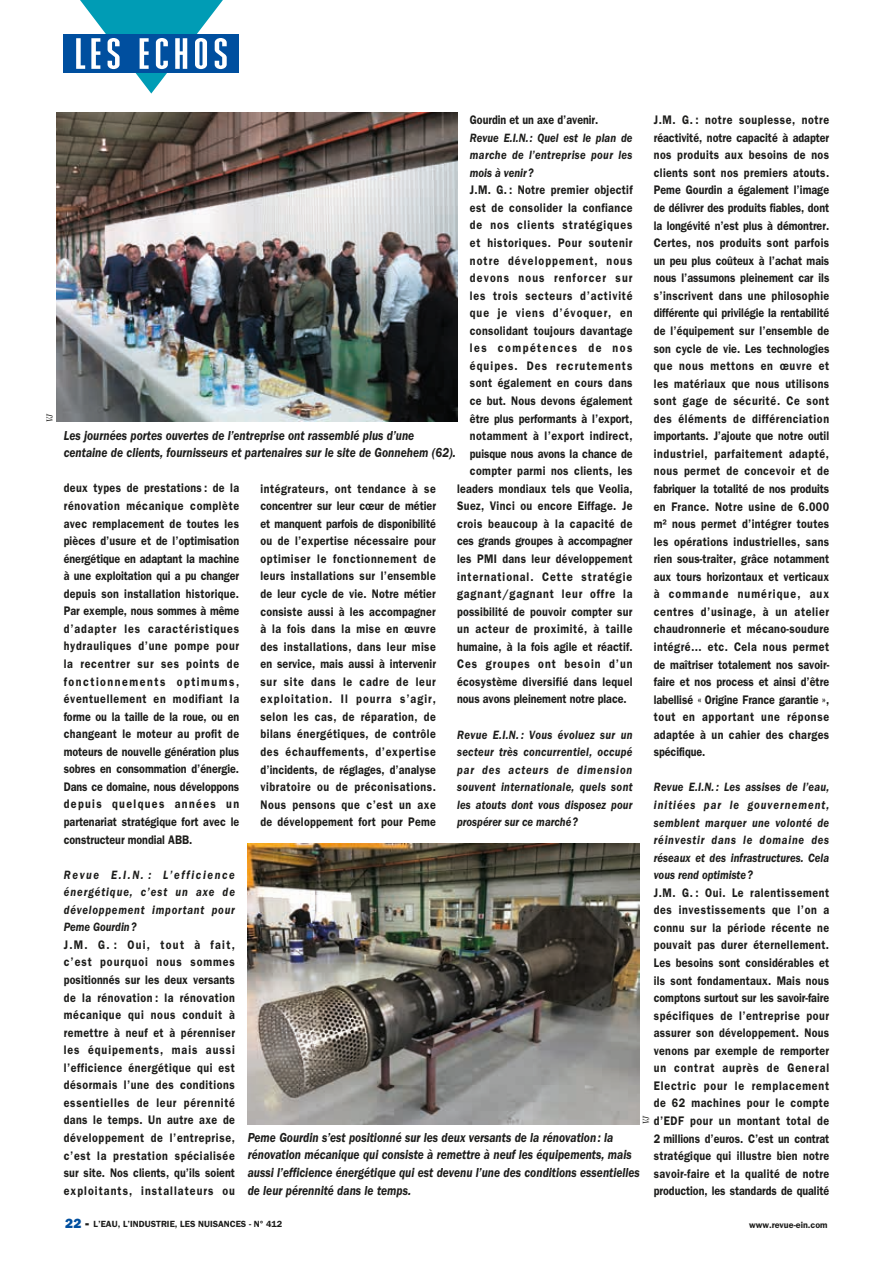
<style>
.page{position:relative;width:893px;height:1263px;background:#fff}
.page>*{position:absolute;margin:0;border:0;box-sizing:border-box;transform-origin:0 0}
.t1{font:italic 600 13.5px/17.5px "ITC Franklin Gothic Std";color:#1d1d1b;scale:.85 1}
.t2{font:600 12.45px/17.5px "ITC Franklin Gothic Std";letter-spacing:.035em;color:#1d1d1b;text-align:justify;scale:.86 1}
.t3{font:italic 600 12.45px/17.5px "ITC Franklin Gothic Std";letter-spacing:.005em;color:#1d1d1b;text-align:justify;scale:.86 1}
.t4{font:600 12.45px "ITC Franklin Gothic Std";letter-spacing:-.005em;color:#1d1d1b;scale:.86 1}
.t5{font:600 12.45px "ITC Franklin Gothic Std";letter-spacing:.09em;color:#1d1d1b;scale:.86 1}
.t6{font:600 12.45px "ITC Franklin Gothic Std";letter-spacing:.08em;color:#1d1d1b;scale:.86 1}
.t7{font:600 12.45px "ITC Franklin Gothic Std";letter-spacing:.1em;color:#1d1d1b;scale:.86 1}
.t8{font:600 12.45px "ITC Franklin Gothic Std";letter-spacing:.01em;color:#1d1d1b;scale:.86 1}
.t9{font:600 12.45px "ITC Franklin Gothic Std";letter-spacing:.005em;color:#1d1d1b;scale:.86 1}
.t10{font:600 12.45px "ITC Franklin Gothic Std";letter-spacing:.065em;color:#1d1d1b;scale:.86 1}
.t11{font:600 12.45px "ITC Franklin Gothic Std";letter-spacing:.075em;color:#1d1d1b;scale:.86 1}
.t12{font:600 12.45px "ITC Franklin Gothic Std";letter-spacing:.015em;color:#1d1d1b;scale:.86 1}
.t13{font:600 12.45px "ITC Franklin Gothic Std";letter-spacing:.105em;color:#1d1d1b;scale:.86 1}
.t14{font:600 12.45px "ITC Franklin Gothic Std";letter-spacing:.14em;color:#1d1d1b;scale:.86 1}
.t15{font:600 9px "ITC Franklin Gothic Std";color:#1d1d1b}
.t16{font:italic 9px "Century Std";color:#1d1d1b;scale:.85 1}
.s1{font-family:"ITC Franklin Gothic Std Hvy";font-weight:400;font-size:13.5px;color:#004f9f}
.s2{font-family:"ITC Franklin Gothic Std Hvy";font-weight:400;font-size:13.5px}
</style>
<div class="page">
<svg style="left:64px;top:0;width:175px;height:94px"></svg>
<img style="left:56px;top:113px;width:401px;height:309px">
<img style="left:248px;top:843px;width:392px;height:281px">
<p class="t16" style="left:45px;top:422px;width:12px;rotate:-90deg">VJ</p>
<p class="t4" style="left:470px;top:112px;width:151px">Gourdin et un axe d’avenir.</p>
<p class="t3" style="left:470px;top:129px;width:191px">Revue E.I.N. : Quel est le plan de marche de l’entreprise pour les mois à venir?</p>
<p class="t2" style="left:470px;top:181px;width:191px">J.M. G. : Notre premier objectif</p>
<p class="t2" style="left:470px;top:199px;width:191px">est de consolider la confiance</p>
<p class="t6" style="left:470px;top:218px;width:191px">de nos clients stratégiques</p>
<p class="t10" style="left:470px;top:235px;width:191px">et historiques. Pour soutenir</p>
<p class="t7" style="left:470px;top:253px;width:191px">notre développement, nous</p>
<p class="t13" style="left:470px;top:270px;width:191px">devons nous renforcer sur</p>
<p class="t11" style="left:470px;top:288px;width:191px">les trois secteurs d’activité</p>
<p class="t5" style="left:470px;top:306px;width:191px">que je viens d’évoquer, en</p>
<p class="t2" style="left:470px;top:322px;width:191px">consolidant toujours davantage</p>
<p class="t14" style="left:470px;top:341px;width:191px">les compétences de nos</p>
<p class="t7" style="left:470px;top:358px;width:191px">équipes. Des recrutements</p>
<p class="t2" style="left:470px;top:374px;width:191px">sont également en cours dans</p>
<p class="t12" style="left:470px;top:393px;width:191px">ce but. Nous devons également</p>
<p class="t9" style="left:470px;top:411px;width:191px">être plus performants à l’export,</p>
<p class="t2" style="left:470px;top:427px;width:191px">notamment à l’export indirect,</p>
<p class="t4" style="left:470px;top:446px;width:191px">puisque nous avons la chance de</p>
<p class="t2" style="left:470px;top:462px;width:191px">compter parmi nos clients, les</p>
<p class="t2" style="left:457px;top:480px;width:206px">leaders mondiaux tels que Veolia,</p>
<p class="t2" style="left:457px;top:497px;width:205px">Suez, Vinci ou encore Eiffage. Je</p>
<p class="t2" style="left:457px;top:515px;width:205px">crois beaucoup à la capacité de</p>
<p class="t4" style="left:457px;top:534px;width:205px">ces grands groupes à accompagner</p>
<p class="t2" style="left:457px;top:550px;width:205px">les PMI dans leur développement</p>
<p class="t5" style="left:457px;top:569px;width:205px">international. Cette stratégie</p>
<p class="t6" style="left:457px;top:586px;width:206px">gagnant/gagnant leur offre la</p>
<p class="t2" style="left:457px;top:603px;width:205px">possibilité de pouvoir compter sur</p>
<p class="t2" style="left:457px;top:620px;width:205px">un acteur de proximité, à taille</p>
<p class="t8" style="left:457px;top:639px;width:205px">humaine, à la fois agile et réactif.</p>
<p class="t5" style="left:457px;top:657px;width:205px">Ces groupes ont besoin d’un</p>
<p class="t2" style="left:457px;top:673px;width:205px">écosystème diversifié dans lequel</p>
<p class="t4" style="left:457px;top:692px;width:199px">nous avons pleinement notre place.</p>
<p class="t3" style="left:457px;top:726px;width:206px">Revue E.I.N. : Vous évoluez sur un secteur très concurrentiel, occupé par des acteurs de dimension souvent internationale, quels sont les atouts dont vous disposez pour prospérer sur ce marché?</p>
<p class="t2" style="left:654px;top:111px;width:206px">J.M. G. : notre souplesse, notre réactivité, notre capacité à adapter nos produits aux besoins de nos clients sont nos premiers atouts.<br>Peme Gourdin a également l’image de délivrer des produits fiables, dont la longévité n’est plus à démontrer.<br>Certes, nos produits sont parfois un peu plus coûteux à l’achat mais nous l’assumons pleinement car ils s’inscrivent dans une philosophie différente qui privilégie la rentabilité de l’équipement sur l’ensemble de son cycle de vie. Les technologies que nous mettons en œuvre et les matériaux que nous utilisons sont gage de sécurité. Ce sont des éléments de différenciation importants. J’ajoute que notre outil industriel, parfaitement adapté, nous permet de concevoir et de fabriquer la totalité de nos produits en France. Notre usine de 6.000 m² nous permet d’intégrer toutes les opérations industrielles, sans rien sous-traiter, grâce notamment aux tours horizontaux et verticaux à commande numérique, aux centres d’usinage, à un atelier chaudronnerie et mécano-soudure intégré… etc. Cela nous permet de maîtriser totalement nos savoir&shy;faire et nos process et ainsi d’être labellisé « Origine France garantie », tout en apportant une réponse adaptée à un cahier des charges spécifique.</p>
<p class="t3" style="left:654px;top:779px;width:206px">Revue E.I.N. : Les assises de l’eau, initiées par le gouvernement, semblent marquer une volonté de réinvestir dans le domaine des réseaux et des infrastructures. Cela vous rend optimiste?</p>
<p class="t2" style="left:654px;top:884px;width:206px">J.M. G. : Oui. Le ralentissement des investissements que l’on a connu sur la période récente ne pouvait pas durer éternellement.<br>Les besoins sont considérables et ils sont fondamentaux. Mais nous comptons surtout sur les savoir-faire spécifiques de l’entreprise pour assurer son développement. Nous venons par exemple de remporter un contrat auprès de General Electric pour le remplacement de 62 machines pour le compte d’EDF pour un montant total de 2 millions d’euros. C’est un contrat stratégique qui illustre bien notre savoir-faire et la qualité de notre production, les standards de qualité</p>
<p class="t1" style="left:64px;top:427px;width:463px">Les journées portes ouvertes de l’entreprise ont rassemblé plus d’une centaine de clients, fournisseurs et partenaires sur le site de Gonnehem (62).</p>
<p class="t2" style="left:260px;top:480px;width:206px">intégrateurs, ont tendance à se concentrer sur leur cœur de métier et manquent parfois de disponibilité ou de l’expertise nécessaire pour optimiser le fonctionnement de leurs installations sur l’ensemble de leur cycle de vie. Notre métier consiste aussi à les accompagner à la fois dans la mise en œuvre des installations, dans leur mise en service, mais aussi à intervenir sur site dans le cadre de leur exploitation. Il pourra s’agir, selon les cas, de réparation, de bilans énergétiques, de contrôle des échauffements, d’expertise d’incidents, de réglages, d’analyse vibratoire ou de préconisations.<br>Nous pensons que c’est un axe de développement fort pour Peme</p>
<p class="t2" style="left:64px;top:479px;width:206px">deux types de prestations : de la rénovation mécanique complète avec remplacement de toutes les pièces d’usure et de l’optimisation énergétique en adaptant la machine à une exploitation qui a pu changer depuis son installation historique.<br>Par exemple, nous sommes à même d’adapter les caractéristiques hydrauliques d’une pompe pour la recentrer sur ses points de fonctionnements optimums, éventuellement en modifiant la forme ou la taille de la roue, ou en changeant le moteur au profit de moteurs de nouvelle génération plus sobres en consommation d’énergie.<br>Dans ce domaine, nous développons depuis quelques années un partenariat stratégique fort avec le constructeur mondial ABB.</p>
<p class="t3" style="left:64px;top:866px;width:201px">Revue E.I.N. : L’efficience énergétique, c’est un axe de développement important pour Peme Gourdin?</p>
<p class="t2" style="left:64px;top:936px;width:201px">J.M. G. : Oui, tout à fait, c’est pourquoi nous sommes positionnés sur les deux versants de la rénovation : la rénovation mécanique qui nous conduit à remettre à neuf et à pérenniser les équipements, mais aussi l’efficience énergétique qui est désormais l’une des conditions essentielles de leur pérennité dans le temps. Un autre axe de développement de l’entreprise, c’est la prestation spécialisée sur site. Nos clients, qu’ils soient exploitants, installateurs ou</p>
<p class="t16" style="left:641px;top:1124px;width:12px;rotate:-90deg">VJ</p>
<p class="t1" style="left:248px;top:1129px;width:463px">Peme Gourdin s’est positionné sur les deux versants de la rénovation: la rénovation mécanique qui consiste à remettre à neuf les équipements, mais aussi l’efficience énergétique qui est devenu l’une des conditions essentielles de leur pérennité dans le temps.</p>
<p class="t15" style="left:65px;top:1218px;width:219px"><span class="s1">22</span> <span class="s2">-</span> L’EAU, L’INDUSTRIE, LES NUISANCES - N° 412</p>
<p class="t15" style="left:749px;top:1219px;width:80px">www.revue-ein.com</p>
</div>
